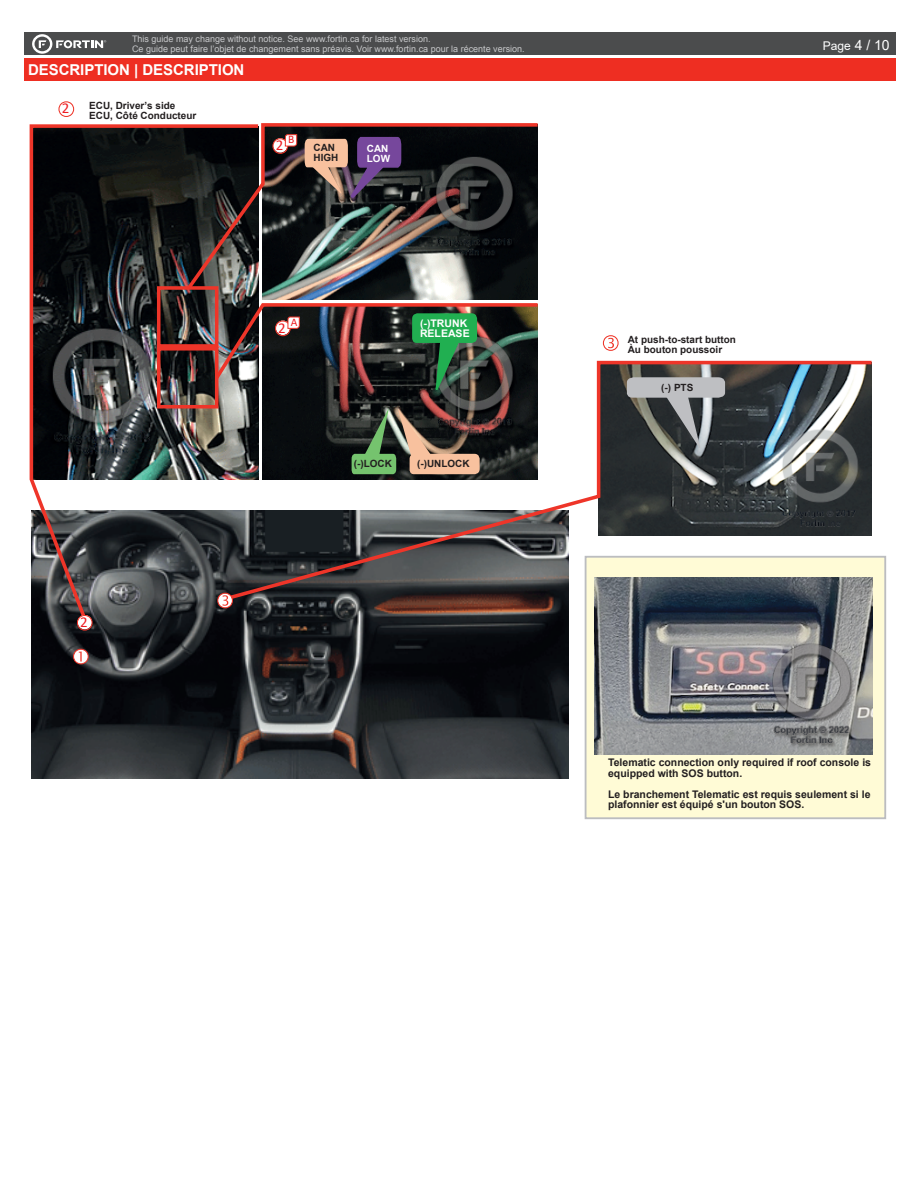
<style>
.page{position:relative;width:918px;height:1188px;background:#fff}
.page>*{position:absolute;margin:0;border:0;box-sizing:border-box;transform-origin:0 0}
.t1{font:700 15px "Arial";letter-spacing:-.005em;color:#fff}
.t2{font:15px "Calibri";color:#ee1d23}
.t3{font:12px "Arial";color:#fff}
.t4{font:11.55px "Calibri";color:#ee1d23}
.t5{font:700 10.5px/10.5px "Arial";color:#231f20}
.t6{font:700 10.5px/10.5px "Arial";color:#fff}
.t7{font:700 9.9px/9.9px "Arial";color:#231f20}
.t8{font:700 9.9px/9.9px "Arial";color:#fff}
.t9{font:9px/9.8px "Arial";color:#c7c8ca}
.s1{font-size:13.95px}
</style>
<div class="page">
<div style="left:24px;top:33px;width:872px;height:22px;background:#4b4c4d"></div>
<div style="left:24px;top:58px;width:872px;height:23px;background:#ee2e22"></div>
<svg style="left:32px;top:34px;width:74px;height:20px"></svg>
<img style="left:263px;top:293px;width:275px;height:6px">
<img style="left:32px;top:602px;width:536px;height:176px">
<svg style="left:603px;top:335px;width:16px;height:16px"></svg>
<img style="left:262px;top:123px;width:276px;height:170px">
<svg style="left:29px;top:123px;width:233px;height:500px;background:#423d3d"></svg>
<svg style="left:225px;top:360px;width:650px;height:242px"></svg>
<svg style="left:73px;top:649px;width:16px;height:15px"></svg>
<img style="left:212px;top:301px;width:329px;height:90px">
<svg style="left:272px;top:134px;width:26px;height:20px"></svg>
<svg style="left:58px;top:101px;width:16px;height:16px"></svg>
<svg style="left:77px;top:615px;width:16px;height:16px"></svg>
<svg style="left:217px;top:593px;width:16px;height:15px"></svg>
<div style="left:586px;top:557px;width:299px;height:261px;background:#fffbd6"></div>
<div style="left:585px;top:556px;width:301px;height:263px;border:2px solid #bcbdc0"></div>
<img style="left:594px;top:578px;width:279px;height:176px">
<p class="t9" style="left:132px;top:34px;width:394px">This guide may change without notice. See www.fortin.ca for latest version.<br>Ce guide peut faire l’objet de changement sans préavis. Voir www.fortin.ca pour la récente version.</p>
<h1 class="t1" style="left:28px;top:59px;width:218px">DESCRIPTION | DESCRIPTION</h1>
<p class="t2" style="left:62px;top:98px;width:9px">2</p>
<p class="t7" style="left:89px;top:101px;width:109px">ECU, Driver’s side<br>ECU, Côté Conducteur</p>
<p class="t2" style="left:80px;top:612px;width:9px">2</p>
<p class="t4" style="left:288px;top:132px;width:8px">B</p>
<p class="t2" style="left:276px;top:135px;width:9px">2</p>
<p class="t7" style="left:314px;top:142px;width:26px">CAN<br>HIGH</p>
<p class="t8" style="left:367px;top:144px;width:25px">CAN<br>LOW</p>
<p class="t4" style="left:291px;top:314px;width:8px">A</p>
<p class="t2" style="left:278px;top:317px;width:9px">2</p>
<p class="t6" style="left:420px;top:318px;width:51px">(-)TRUNK<br>RELEASE</p>
<p class="t7" style="left:354px;top:459px;width:40px">(-)LOCK</p>
<p class="t7" style="left:417px;top:459px;width:54px">(-)UNLOCK</p>
<h2 class="t3" style="left:823px;top:38px;width:69px">Page <span class="s1">4 / 10</span></h2>
<p class="t7" style="left:628px;top:334px;width:110px;line-height:10.5px">At push-to-start button<br>Àu bouton poussoir</p>
<p class="t7" style="left:661px;top:382px;width:34px">(-) PTS</p>
<p class="t5" style="left:608px;top:757px;width:264px">Telematic connection only required if roof console is equipped with SOS button.</p>
<p class="t5" style="left:608px;top:789px;width:264px">Le branchement Telematic est requis seulement si le plafonnier est équipé s'un bouton SOS.</p>
</div>
